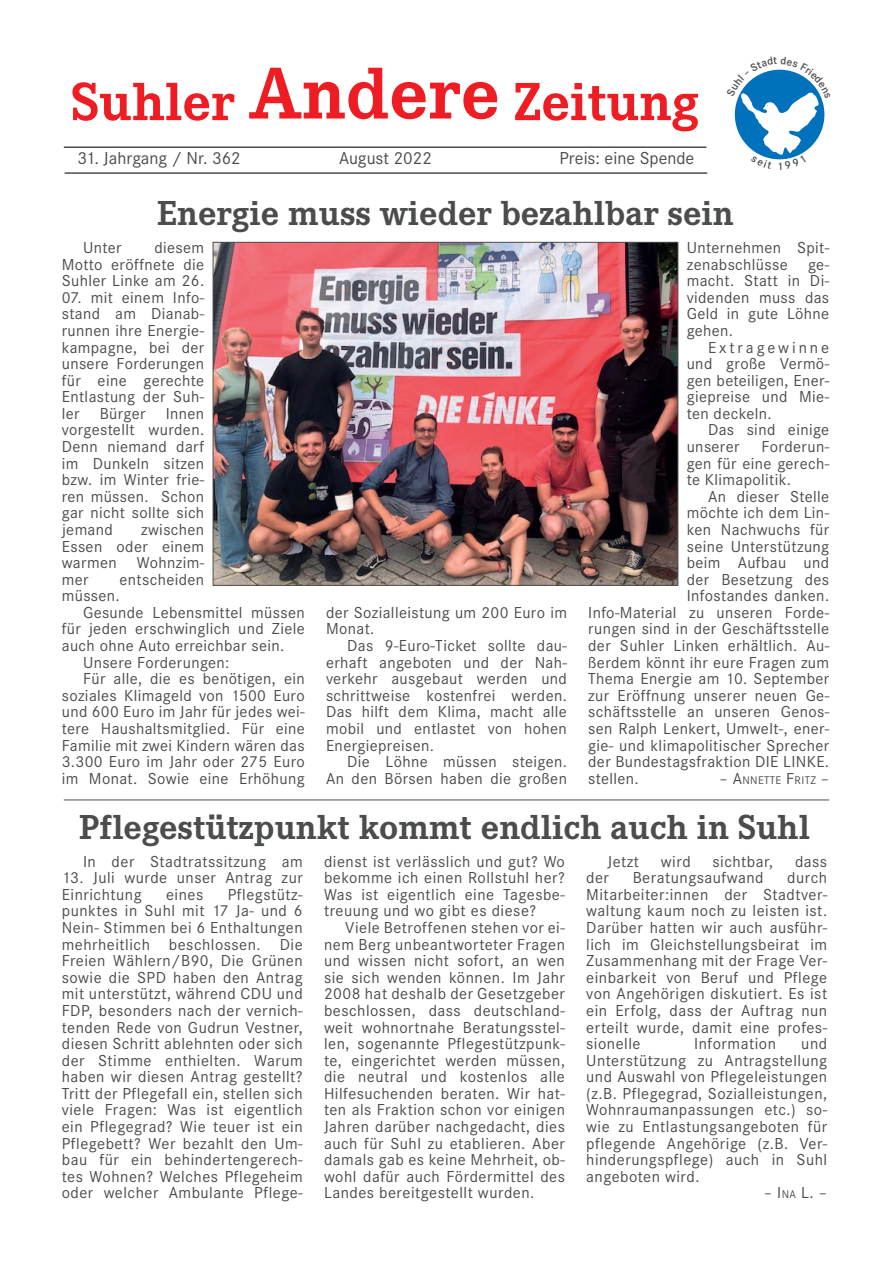
<style>
.page{position:relative;width:893px;height:1263px;background:#fff}
.page>*{position:absolute;margin:0;border:0;box-sizing:border-box;transform-origin:0 0}
.t1{font:700 55.8px "Corporate E";color:#ee1d23}
.t2{font:700 36px "Corporate E";color:#4b4c4d}
.t3{font:18px "Corporate S";color:#4b4c4d}
.t4{font:16.5px/16.6px "Corporate S";letter-spacing:.02em;color:#4b4c4d;text-align:justify}
.t5{font:16.5px "Corporate S";color:#4b4c4d}
.t6{font:11.55px "Corporate S";letter-spacing:.03em;color:#4b4c4d}
.s1{font-size:75.9px}
.s2{font-size:16.5px}
.s3{font-size:11.55px}
</style>
<div class="page">
<hr style="left:65px;top:172px;width:642px;height:2px;background:#4b4c4d">
<hr style="left:64px;top:146px;width:642px;height:2px;background:#4b4c4d">
<img style="left:215px;top:244px;width:461px;height:340px">
<div style="left:213px;top:242px;width:465px;height:344px;border:1px solid #4b4c4d"></div>
<hr style="left:64px;top:799px;width:765px;height:1px;background:#4b4c4d">
<svg style="left:734px;top:69px;width:91px;height:91px"></svg>
<h1 class="t1" style="left:71px;top:70px;width:629px">Suhler <span class="s1">Andere</span> Zeitung</h1>
<p class="t3" style="left:77px;top:148px;width:165px">31. Jahrgang / Nr. 362</p>
<p class="t3" style="left:339px;top:148px;width:95px">August 2022</p>
<p class="t3" style="left:559px;top:148px;width:136px">Preis: eine Spende</p>
<h2 class="t2" style="left:157px;top:193px;width:578px">Energie muss wieder bezahlbar sein</h2>
<p class="t4" style="left:687px;top:239px;width:144px">Unternehmen Spit&shy;zenabschlüsse ge&shy;macht. Statt in Di&shy;videnden muss das Geld in gute Löhne gehen.</p>
<p class="t4" style="left:687px;top:339px;width:144px;text-indent:21px">Extragewinne und große Vermö&shy;gen beteiligen, Ener&shy;giepreise und Mie&shy;ten deckeln.</p>
<p class="t4" style="left:687px;top:422px;width:144px;text-indent:21px">Das sind einige unserer</p>
<p class="t4" style="left:62px;top:239px;width:144px;text-indent:93px">diesem Motto eröffnete die Suhler Linke am 26.</p>
<p class="t4" style="left:62px;top:289px;width:144px">07. mit einem Info&shy;stand am Dianab&shy;runnen ihre Energie&shy;kampagne, bei der unsere Forderungen für eine gerechte Entlastung der Suh&shy;ler Bürger Innen vorgestellt wurden.<br>Denn niemand darf im Dunkeln sitzen bzw. im Winter frie&shy;ren müssen. Schon gar nicht sollte sich jemand</p>
<p class="t4" style="left:83px;top:239px;width:40px">Unter</p>
<p class="t4" style="left:687px;top:438px;width:144px;text-indent:75px">Forderun&shy;gen für eine gerech&shy;te Klimapolitik.</p>
<p class="t4" style="left:708px;top:488px;width:123px">An dieser Stelle</p>
<p class="t4" style="left:687px;top:505px;width:144px">möchte ich dem Lin-</p>
<p class="t4" style="left:687px;top:521px;width:144px">ken Nachwuchs für</p>
<p class="t4" style="left:687px;top:538px;width:144px">seine Unterstützung</p>
<p class="t4" style="left:687px;top:554px;width:144px">beim Aufbau und</p>
<p class="t4" style="left:687px;top:571px;width:144px">der Besetzung des</p>
<p class="t4" style="left:687px;top:588px;width:144px">Infostandes danken.</p>
<p class="t4" style="left:588px;top:604px;width:242px">Info-Material zu unseren Forde-</p>
<p class="t4" style="left:588px;top:621px;width:242px">rungen sind in der Geschäftsstelle</p>
<p class="t4" style="left:588px;top:637px;width:242px">der Suhler Linken erhältlich. Au-</p>
<p class="t4" style="left:588px;top:654px;width:242px">ßerdem könnt ihr eure Fragen zum</p>
<p class="t4" style="left:588px;top:670px;width:242px">Thema Energie am 10. September</p>
<p class="t4" style="left:588px;top:687px;width:242px">zur Eröffnung unserer neuen Ge-</p>
<p class="t4" style="left:588px;top:704px;width:242px">schäftsstelle an unseren Genos-</p>
<p class="t4" style="left:588px;top:720px;width:242px">sen Ralph Lenkert, Umwelt-, ener-</p>
<p class="t4" style="left:588px;top:737px;width:242px">gie- und klimapolitischer Sprecher</p>
<p class="t4" style="left:588px;top:753px;width:242px">der Bundestagsfraktion DIE LINKE.</p>
<p class="t4" style="left:588px;top:770px;width:52px">stellen.</p>
<p class="t6" style="left:720px;top:773px;width:111px"><span class="s2">– A</span>NNETTE <span class="s2">F</span>RITZ <span class="s2">–</span></p>
<p class="t4" style="left:62px;top:521px;width:144px;text-indent:79px">zwischen Essen oder einem warmen Wohnzim&shy;mer</p>
<p class="t4" style="left:62px;top:571px;width:144px;text-indent:58px">entscheiden müssen.</p>
<p class="t4" style="left:83px;top:604px;width:223px">Gesunde Lebensmittel müssen</p>
<p class="t4" style="left:62px;top:621px;width:244px">für jeden erschwinglich und Ziele</p>
<p class="t4" style="left:62px;top:637px;width:224px">auch ohne Auto erreichbar sein.</p>
<p class="t4" style="left:83px;top:654px;width:148px">Unsere Forderungen:</p>
<p class="t4" style="left:83px;top:670px;width:223px">Für alle, die es benötigen, ein</p>
<p class="t4" style="left:62px;top:687px;width:244px">soziales Klimageld von 1500 Euro</p>
<p class="t4" style="left:62px;top:704px;width:244px">und 600 Euro im Jahr für jedes wei-</p>
<p class="t4" style="left:62px;top:720px;width:244px">tere Haushaltsmitglied. Für eine</p>
<p class="t4" style="left:62px;top:737px;width:244px">Familie mit zwei Kindern wären das</p>
<p class="t4" style="left:62px;top:753px;width:244px">3.300 Euro im Jahr oder 275 Euro</p>
<p class="t4" style="left:62px;top:770px;width:244px">im Monat. Sowie eine Erhöhung</p>
<p class="t4" style="left:326px;top:604px;width:242px">der Sozialleistung um 200 Euro im<br>Monat.</p>
<p class="t4" style="left:326px;top:637px;width:242px;text-indent:21px">Das 9-Euro-Ticket sollte dau&shy;erhaft angeboten und der Nah&shy;verkehr ausgebaut werden und schrittweise kostenfrei werden.<br>Das hilft dem Klima, macht alle mobil und entlastet von hohen Energiepreisen.</p>
<p class="t4" style="left:326px;top:753px;width:242px;text-align:right">Die Löhne müssen steigen.<br>An den Börsen haben die großen</p>
<h2 class="t2" style="left:79px;top:807px;width:732px">Pflegestützpunkt kommt endlich auch in Suhl</h2>
<p class="t4" style="left:324px;top:853px;width:242px">dienst ist verlässlich und gut? Wo bekomme ich einen Rollstuhl her?<br>Was ist eigentlich eine Tagesbe&shy;treuung und wo gibt es diese?</p>
<p class="t4" style="left:324px;top:919px;width:242px;text-indent:21px">Viele Betroffenen stehen vor ei&shy;nem Berg unbeantworteter Fragen und wissen nicht sofort, an wen sie sich wenden können. Im Jahr 2008 hat deshalb der Gesetzgeber beschlossen, dass deutschland&shy;weit wohnortnahe Beratungsstel&shy;len, sogenannte Pflegestützpunk&shy;te, eingerichtet werden müssen, die neutral und kostenlos alle Hilfesuchenden beraten. Wir hat&shy;ten als Fraktion schon vor einigen Jahren darüber nachgedacht, dies auch für Suhl zu etablieren. Aber damals gab es keine Mehrheit, ob&shy;wohl dafür auch Fördermittel des Landes bereitgestellt wurden.</p>
<p class="t4" style="left:83px;top:853px;width:221px">In der Stadtratssitzung am</p>
<p class="t4" style="left:62px;top:869px;width:242px">13. Juli wurde unser Antrag zur<br>Einrichtung</p>
<p class="t4" style="left:607px;top:853px;width:33px">Jetzt</p>
<p class="t4" style="left:661px;top:853px;width:31px">wird</p>
<p class="t4" style="left:712px;top:853px;width:62px">sichtbar,</p>
<p class="t4" style="left:795px;top:853px;width:34px">dass</p>
<p class="t4" style="left:586px;top:869px;width:24px">der</p>
<p class="t4" style="left:633px;top:869px;width:132px">Beratungsaufwand</p>
<p class="t4" style="left:586px;top:869px;width:242px;text-indent:201px">durch Mitarbeiter:innen der Stadtver&shy;waltung kaum noch zu leisten ist.<br>Darüber hatten wir auch ausführ&shy;lich im Gleichstellungsbeirat im Zusammenhang mit der Frage Ver&shy;einbarkeit von Beruf und Pflege von Angehörigen diskutiert. Es ist ein Erfolg, dass der Auftrag nun erteilt wurde, damit eine profes&shy;sionelle</p>
<p class="t4" style="left:62px;top:886px;width:242px;text-indent:166px">Pflegstütz&shy;punktes in Suhl mit 17 Ja- und 6<br>Nein- Stimmen bei 6 Enthaltungen mehrheitlich beschlossen. Die Freien Wählern/B90, Die Grünen sowie die SPD haben den Antrag mit unterstützt, während CDU und FDP, besonders nach der vernich&shy;tenden Rede von Gudrun Vestner, diesen Schritt ablehnten oder sich der Stimme enthielten. Warum haben wir diesen Antrag gestellt?<br>Tritt der Pflegefall ein, stellen sich viele Fragen: Was ist eigentlich ein Pflegegrad? Wie teuer ist ein Pflegebett? Wer bezahlt den Um&shy;bau für ein behindertengerech&shy;tes Wohnen? Welches Pflegeheim oder welcher Ambulante Pflege-</p>
<p class="t4" style="left:166px;top:886px;width:39px">eines</p>
<p class="t4" style="left:694px;top:1035px;width:83px">Information</p>
<p class="t4" style="left:586px;top:1035px;width:242px;text-indent:215px">und Unterstützung zu Antragstellung und Auswahl von Pflegeleistungen (z.B. Pflegegrad, Sozialleistungen, Wohnraumanpassungen etc.) so&shy;wie zu Entlastungsangeboten für pflegende Angehörige (z.B. Ver&shy;hinderungspflege) auch in Suhl angeboten wird.</p>
<p class="t5" style="left:764px;top:1183px;width:65px">– I <span class="s3">NA</span> L. –</p>
</div>
